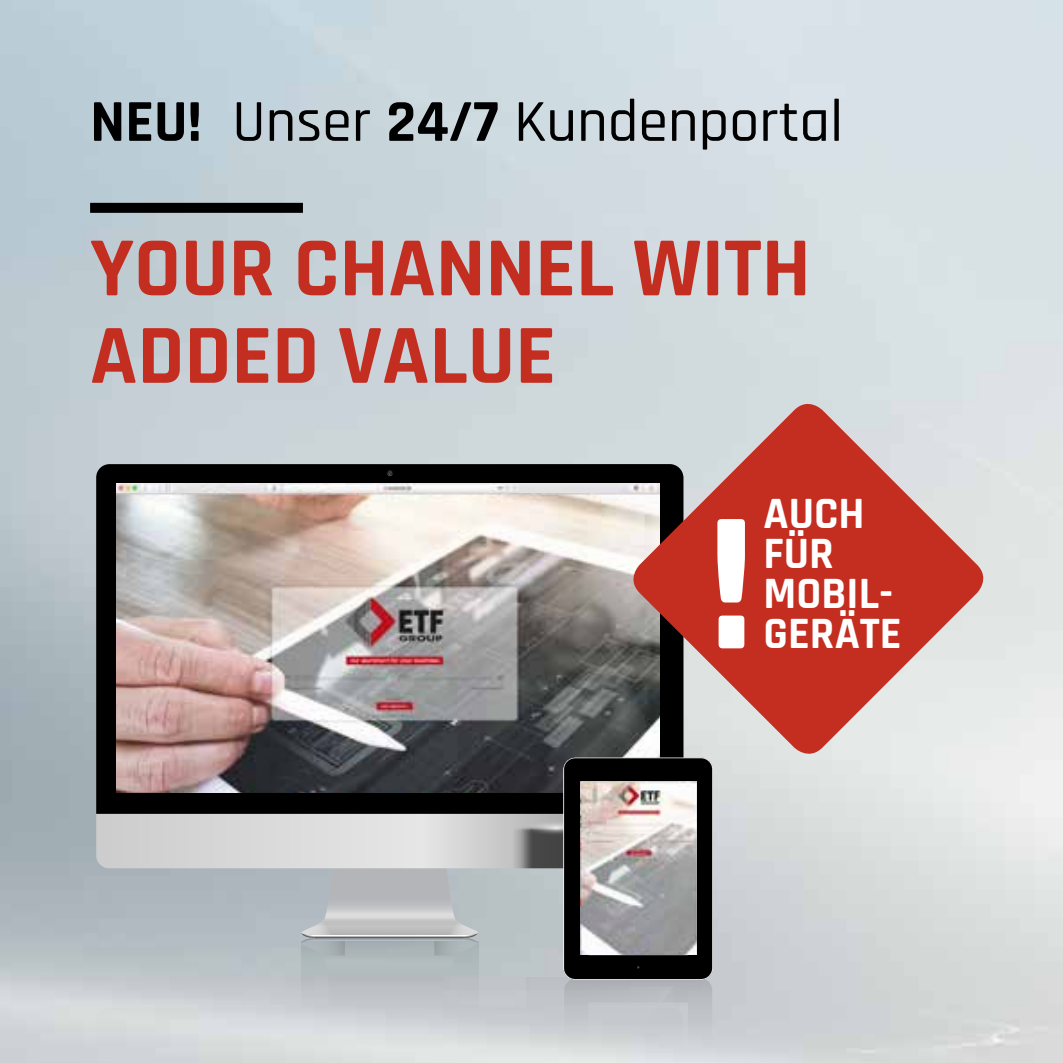
<style>
.page{position:relative;width:1063px;height:1063px;background:#fff}
.page>*{position:absolute;margin:0;border:0;box-sizing:border-box;transform-origin:0 0}
.t1{font:700 201px "Rajdhani";color:#fff}
.t2{font:700 85px/87.5px "Rajdhani";color:#c42e21}
.t3{font:500 60px "Rajdhani";color:#000}
.t4{font:700 45.25px/40px "Rajdhani";color:#fff}
.s1{font-weight:700}
</style>
<div class="page">
<div style="left:90px;top:203px;width:213px;height:10px;background:#000"></div>
<div style="left:96px;top:464px;width:530px;height:293px;background:#000"></div>
<svg style="left:386px;top:469px;width:7px;height:7px"></svg>
<img style="left:116px;top:483px;width:510px;height:11px">
<img style="left:116px;top:494px;width:510px;height:263px">
<svg style="left:96px;top:757px;width:617px;height:306px;background:#9ea1a3"></svg>
<img style="left:581px;top:782px;width:115px;height:173px">
<svg style="left:626px;top:396px;width:365px;height:366px;background:#c37b74"></svg>
<p class="t3" style="left:90px;top:87px;width:755px"><span class="s1">NEU!</span> Unser <span class="s1">24/7</span> Kundenportal</p>
<h2 class="t2" style="left:90px;top:227px;width:722px">YOUR CHANNEL WITH<br>ADDED VALUE</h2>
<h1 class="t1" style="left:707px;top:461px;width:49px">!</h1>
<p class="t4" style="left:764px;top:495px;width:131px">AUCH<br>FÜR<br>MOBIL-</p>
<p class="t4" style="left:764px;top:615px;width:140px">GERÄTE</p>
</div>
